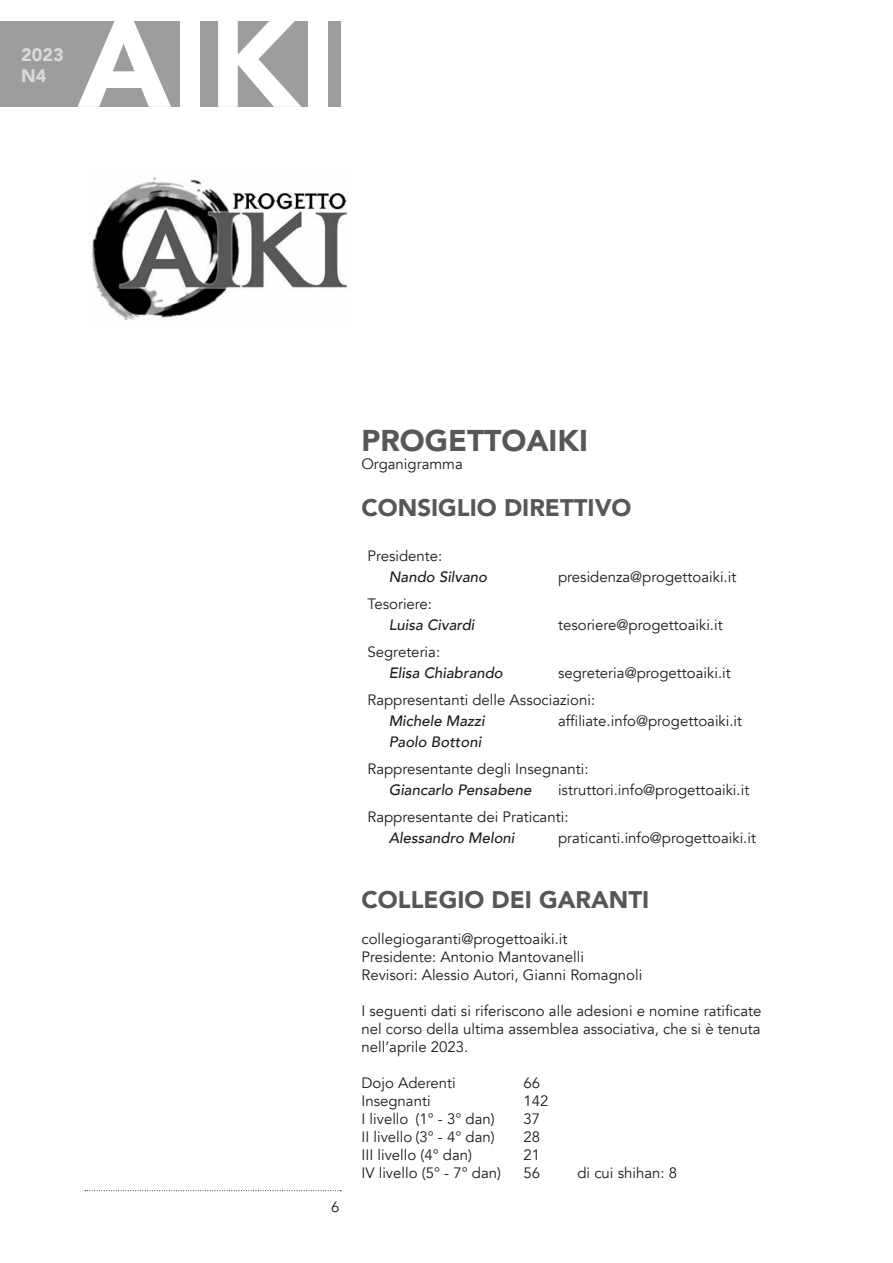
<style>
.page{position:relative;width:893px;height:1263px;background:#fff}
.page>*{position:absolute;margin:0;border:0;box-sizing:border-box;transform-origin:0 0}
.t1{font:900 126px "Avenir";color:#fff}
.t2{font:900 30px "Avenir";color:#575756}
.t3{font:900 24px "Avenir";color:#575756}
.t4{font:900 18px/21.6px "Avenir";color:#dadada}
.t5{font:15px/18px "Avenir";color:#1d1d1b}
.t6{font:italic 500 15px "Avenir";color:#1d1d1b}
</style>
<div class="page">
<div style="left:0;top:21px;width:340px;height:85px;background:#9d9d9d"></div>
<svg style="left:85px;top:1190px;width:256px;height:1px"></svg>
<img style="left:92px;top:177px;width:256px;height:143px">
<p class="t4" style="left:21px;top:43px;width:44px">2023<br>N4</p>
<h1 class="t1" style="left:78px;top:-45px;width:260px">AIKI</h1>
<p class="t5" style="left:331px;top:1198px;width:10px">6</p>
<h2 class="t2" style="left:361px;top:415px;width:228px">PROGETTOAIKI</h2>
<p class="t5" style="left:361px;top:455px;width:103px">Organigramma</p>
<h3 class="t3" style="left:361px;top:487px;width:272px">CONSIGLIO DIRETTIVO</h3>
<p class="t5" style="left:367px;top:547px;width:76px">Presidente:</p>
<p class="t6" style="left:389px;top:568px;width:100px">Nando Silvano</p>
<p class="t5" style="left:558px;top:568px;width:180px">presidenza@progettoaiki.it</p>
<p class="t5" style="left:367px;top:595px;width:66px">Tesoriere:</p>
<p class="t6" style="left:389px;top:616px;width:87px">Luisa Civardi</p>
<p class="t5" style="left:558px;top:616px;width:166px">tesoriere@progettoaiki.it</p>
<p class="t5" style="left:367px;top:643px;width:74px">Segreteria:</p>
<p class="t6" style="left:389px;top:664px;width:116px">Elisa Chiabrando</p>
<p class="t5" style="left:367px;top:660px;width:365px;line-height:27px;text-indent:191px">segreteria@progettoaiki.it<br>Rappresentanti delle Associazioni:</p>
<p class="t6" style="left:389px;top:712px;width:98px">Michele Mazzi</p>
<p class="t5" style="left:558px;top:712px;width:186px">affiliate.info@progettoaiki.it</p>
<p class="t6" style="left:389px;top:733px;width:94px">Paolo Bottoni</p>
<p class="t5" style="left:367px;top:760px;width:223px">Rappresentante degli Insegnanti:</p>
<p class="t6" style="left:389px;top:781px;width:144px">Giancarlo Pensabene</p>
<p class="t5" style="left:367px;top:777px;width:383px;line-height:27px;text-indent:191px">istruttori.info@progettoaiki.it<br>Rappresentante dei Praticanti:</p>
<p class="t6" style="left:389px;top:829px;width:127px">Alessandro Meloni</p>
<p class="t5" style="left:558px;top:829px;width:199px">praticanti.info@progettoaiki.it</p>
<h3 class="t3" style="left:361px;top:879px;width:289px">COLLEGIO DEI GARANTI</h3>
<p class="t5" style="left:361px;top:930px;width:282px">collegiogaranti@progettoaiki.it<br>Presidente: Antonio Mantovanelli<br>Revisori: Alessio Autori, Gianni Romagnoli</p>
<p class="t5" style="left:361px;top:1002px;width:402px;text-align:justify">I seguenti dati si riferiscono alle adesioni e nomine ratificate nel corso della ultima assemblea associativa, che si è tenuta nell’aprile 2023.</p>
<p class="t5" style="left:361px;top:1074px;width:96px">Dojo Aderenti</p>
<p class="t5" style="left:523px;top:1074px;width:18px">66</p>
<p class="t5" style="left:361px;top:1092px;width:71px">Insegnanti</p>
<p class="t5" style="left:523px;top:1092px;width:27px">142</p>
<p class="t5" style="left:361px;top:1110px;width:135px">I livello (1° - 3° dan)</p>
<p class="t5" style="left:523px;top:1110px;width:18px">37</p>
<p class="t5" style="left:361px;top:1128px;width:135px">II livello (3° - 4° dan)</p>
<p class="t5" style="left:523px;top:1128px;width:18px">28</p>
<p class="t5" style="left:361px;top:1146px;width:112px">III livello (4° dan)</p>
<p class="t5" style="left:523px;top:1146px;width:18px">21</p>
<p class="t5" style="left:361px;top:1164px;width:141px">IV livello (5° - 7° dan)</p>
<p class="t5" style="left:523px;top:1164px;width:18px">56</p>
<p class="t5" style="left:577px;top:1164px;width:101px">di cui shihan: 8</p>
</div>
